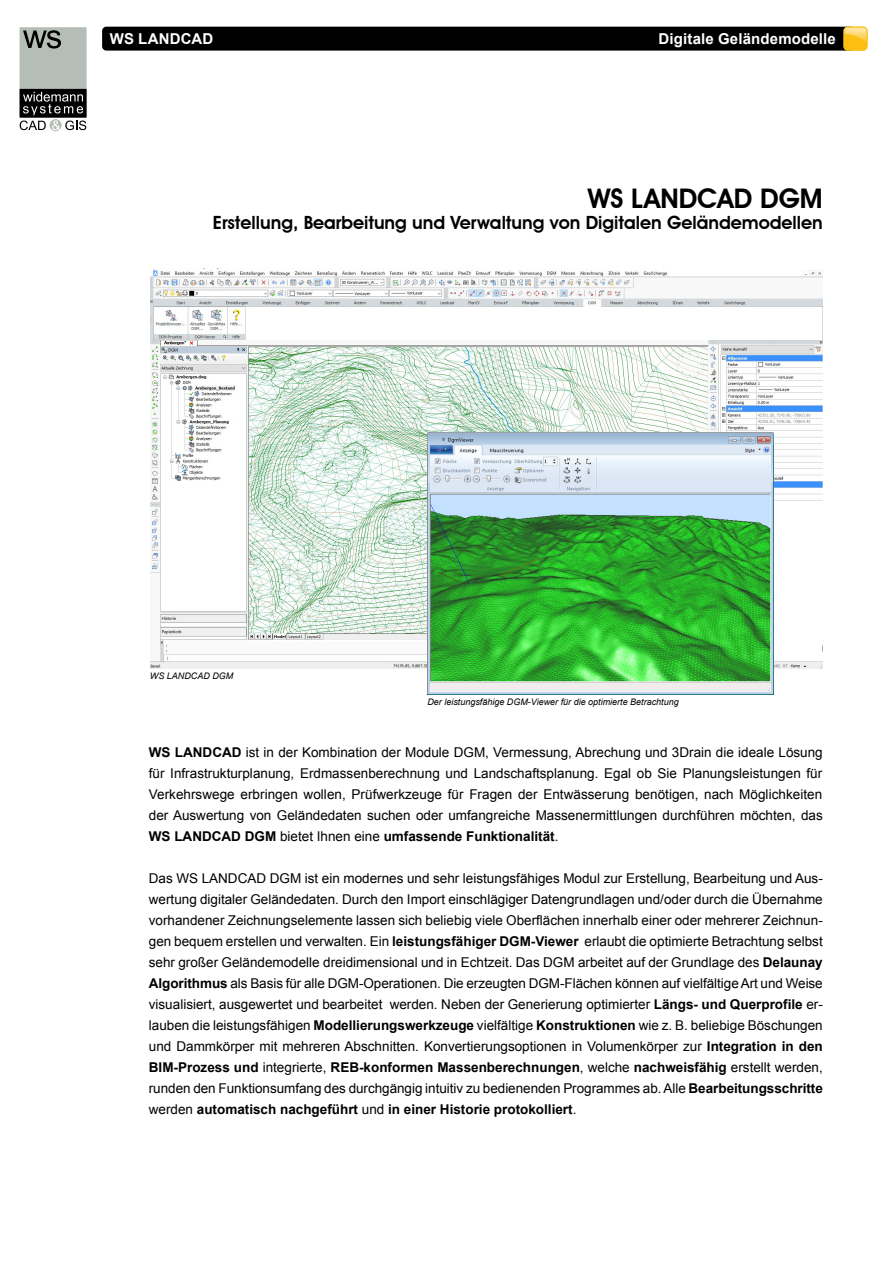
<style>
.page{position:relative;width:893px;height:1263px;background:#fff}
.page>*{position:absolute;margin:0;border:0;box-sizing:border-box;transform-origin:0 0}
.FS_Überschrift_1{font:600 27px "Avant Garde IT Cby BT";color:#000}
.FS_Überschrift_2{font:600 18.15px "Avant Garde IT Cby BT";color:#000}
.t1{font:700 15px "Arial";letter-spacing:.01em;color:#fff}
.FS_Fließtext{font:13.5px/21px "Arial";color:#000;text-align:justify}
.Bildlegende{font:italic 9px "Arial";color:#000}
.s1{font-weight:700}
</style>
<div class="page">
<img style="left:150px;top:270px;width:673px;height:399px">
<img style="left:427px;top:433px;width:347px;height:261px">
<svg style="left:102px;top:27px;width:765px;height:24px;background:#0c0a06"></svg>
<div style="left:21px;top:28px;width:64px;height:87px;background:#b4bdb6"></div>
<div style="left:20px;top:27px;width:67px;height:89px;border:2px solid #b4bdb6"></div>
<div style="left:20px;top:89px;width:67px;height:29px;border:2px solid #000"></div>
<div style="left:50px;top:119px;width:12px;height:12px;background:#c0c7c2;border-radius:50%"></div>
<svg style="left:20px;top:92px;width:66px;height:38px"></svg>
<svg style="left:23px;top:30px;width:38px;height:19px"></svg>
<p class="t1" style="left:110px;top:29px;width:105px">WS LANDCAD</p>
<p class="t1" style="left:658px;top:29px;width:179px">Digitale Geländemodelle</p>
<p class="FS_Überschrift_1" style="left:588px;top:182px;width:237px">WS LANDCAD DGM</p>
<p class="FS_Überschrift_2" style="left:213px;top:211px;width:611px">Erstellung, Bearbeitung und Verwaltung von Digitalen Geländemodellen</p>
<p class="Bildlegende" style="left:150px;top:670px;width:85px">WS LANDCAD DGM</p>
<p class="Bildlegende" style="left:427px;top:696px;width:253px">Der leistungsfähige DGM-Viewer für die optimierte Betrachtung</p>
<p class="FS_Fließtext" style="left:149px;top:741px;width:675px"><span class="s1">WS LANDCAD</span> ist in der Kombination der Module DGM, Vermessung, Abrechung und 3Drain die ideale Lösung für Infrastrukturplanung, Erdmassenberechnung und Landschaftsplanung. Egal ob Sie Planungsleistungen für Verkehrswege erbringen wollen, Prüfwerkzeuge für Fragen der Entwässerung benötigen, nach Möglichkeiten der Auswertung von Geländedaten suchen oder umfangreiche Massenermittlungen durchführen möchten, das <span class="s1">WS LANDCAD DGM</span> bietet Ihnen eine <span class="s1">umfassende Funktionalität</span>.</p>
<p class="FS_Fließtext" style="left:149px;top:867px;width:675px">Das WS LANDCAD DGM ist ein modernes und sehr leistungsfähiges Modul zur Erstellung, Bearbeitung und Aus&shy;wertung digitaler Geländedaten. Durch den Import einschlägiger Datengrundlagen und/oder durch die Übernahme vorhandener Zeichnungselemente lassen sich beliebig viele Oberflächen innerhalb einer oder mehrerer Zeichnun&shy;gen bequem erstellen und verwalten. Ein <span class="s1">leistungsfähiger DGM-Viewer</span> erlaubt die optimierte Betrachtung selbst sehr großer Geländemodelle dreidimensional und in Echtzeit. Das DGM arbeitet auf der Grundlage des <span class="s1">Delaunay Algorithmus</span> als Basis für alle DGM-Operationen. Die erzeugten DGM-Flächen können auf vielfältige Art und Weise visualisiert, ausgewertet und bearbeitet werden. Neben der Generierung optimierter <span class="s1">Längs- und Querprofile</span> er&shy;lauben die leistungsfähigen <span class="s1">Modellierungswerkzeuge</span> vielfältige <span class="s1">Konstruktionen</span> wie z. B. beliebige Böschungen und Dammkörper mit mehreren Abschnitten. Konvertierungsoptionen in Volumenkörper zur <span class="s1">Integration in den BIM-Prozess und</span> integrierte, <span class="s1">REB-konformen Massenberechnungen</span>, welche <span class="s1">nachweisfähig</span> erstellt werden, runden den Funktionsumfang des durchgängig intuitiv zu bedienenden Programmes ab. Alle <span class="s1">Bearbeitungsschritte </span>werden <span class="s1">automatisch nachgeführt</span> und <span class="s1">in einer Historie protokolliert</span>.</p>
</div>
